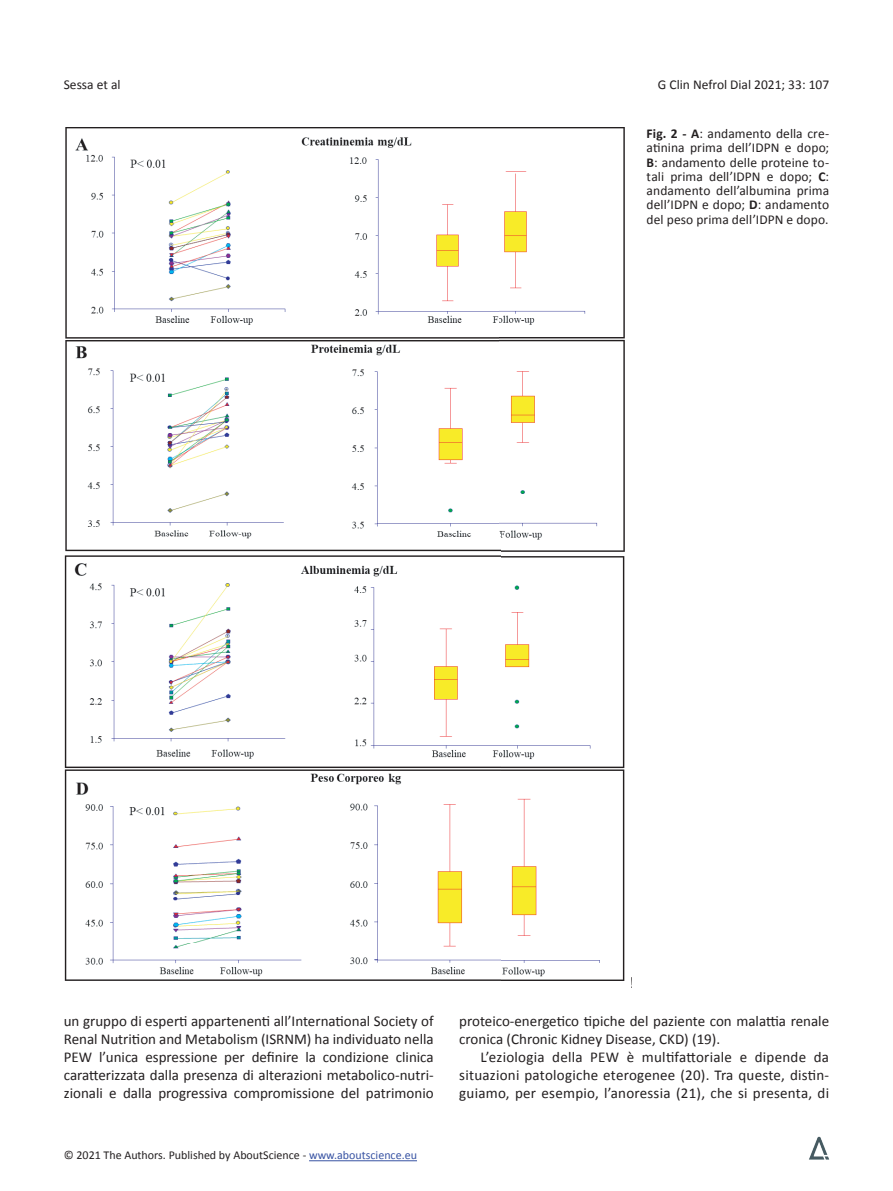
<style>
.page{position:relative;width:893px;height:1191px;background:#fff}
.page>*{position:absolute;margin:0;border:0;box-sizing:border-box;transform-origin:0 0}
.t1{font:15.15px "Arial";color:#231f20}
.t2{font:15px/18px "Calibri";color:#231f20;text-align:justify}
.t3{font:13.5px/14.2px "Calibri";letter-spacing:.005em;color:#231f20;text-align:justify}
.t4{font:12px "Calibri";color:#231f20}
.s1{font-weight:700}
.s2{color:#3853a3}
</style>
<div class="page">
<hr style="left:309px;top:1160px;width:108px;height:1px;background:#3853a3">
<img style="left:809px;top:1136px;width:21px;height:24px">
<img style="left:64px;top:128px;width:561px;height:853px">
<p class="t3" style="left:64px;top:77px;width:58px">Sessa et al</p>
<p class="t3" style="left:658px;top:77px;width:173px">G Clin Nefrol Dial 2021; 33: 107</p>
<p class="t3" style="left:647px;top:126px;width:184px"><span class="s1">Fig. 2 - A</span>: andamento della cre&shy;atinina prima dell’IDPN e dopo; <span class="s1">B</span>: andamento delle proteine to&shy;tali prima dell’IDPN e dopo; <span class="s1">C</span>: andamento dell’albumina prima dell’IDPN e dopo; <span class="s1">D</span>: andamento del peso prima dell’IDPN e dopo.</p>
<p class="t1" style="left:629px;top:972px;width:6px">!</p>
<p class="t2" style="left:64px;top:1011px;width:371px">un gruppo di esperti appartenenti all’International Society of Renal Nutrition and Metabolism (ISRNM) ha individuato nella PEW l’unica espressione per definire la condizione clinica caratterizzata dalla presenza di alterazioni metabolico-nutri&shy;zionali e dalla progressiva compromissione del patrimonio</p>
<p class="t2" style="left:459px;top:1011px;width:371px">proteico-energetico tipiche del paziente con malattia renale cronica (Chronic Kidney Disease, CKD) (19).</p>
<p class="t2" style="left:459px;top:1047px;width:371px;text-indent:21px">L’eziologia della PEW è multifattoriale e dipende da situazioni patologiche eterogenee (20). Tra queste, distin&shy;guiamo, per esempio, l’anoressia (21), che si presenta, di</p>
<p class="t4" style="left:64px;top:1148px;width:355px">© 2021 The Authors. Published by AboutScience - <span class="s2">www.aboutscience.eu</span></p>
</div>
